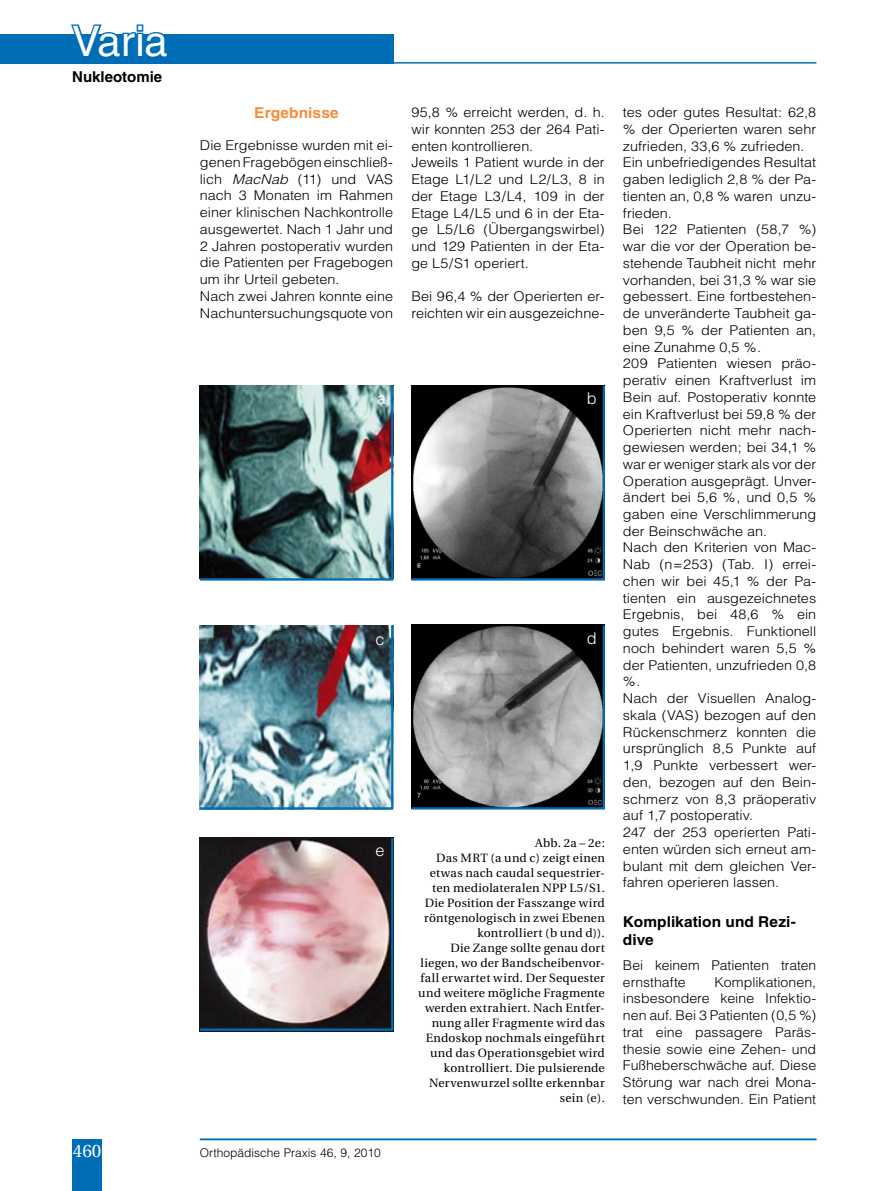
<style>
.page{position:relative;width:893px;height:1191px;background:#fff}
.page>*{position:absolute;margin:0;border:0;box-sizing:border-box;transform-origin:0 0}
.t1{font:42px "Helvetica";color:#fff}
.t2{font:18px "Utopia";color:#fff}
.t3{font:300 16.2px "Helvetica";color:#fff}
.t4{font:700 15px/18px "Helvetica";color:#000}
.t5{font:700 15px "Helvetica";letter-spacing:.01em;color:#f98c37}
.t6{font:300 13.5px/16.8px "Helvetica";color:#000;scale:1.07 1}
.t7{font:300 13.5px/16.8px "Helvetica";color:#000;text-align:justify;scale:1.05 1}
.t8{font:300 13.5px/16.8px "Helvetica";color:#000}
.t9{font:12px/15px "Utopia";letter-spacing:.015em;color:#000;text-align:right}
.t10{font:300 12px "Helvetica";color:#000}
.s1{font-style:italic}
</style>
<div class="page">
<hr style="left:72px;top:62px;width:744px;height:2px;background:#006eb6">
<div style="left:0;top:34px;width:393px;height:30px;background:#006eb6"></div>
<svg style="left:71px;top:24px;width:92px;height:10px"></svg>
<hr style="left:200px;top:1138px;width:616px;height:2px;background:#006eb6">
<div style="left:72px;top:1138px;width:30px;height:53px;background:#006eb6"></div>
<img style="left:199px;top:837px;width:195px;height:195px">
<svg style="left:411px;top:385px;width:194px;height:196px;background:#626566"></svg>
<img style="left:199px;top:385px;width:195px;height:196px">
<svg style="left:411px;top:624px;width:194px;height:186px;background:#7a7d7e"></svg>
<img style="left:199px;top:625px;width:195px;height:185px">
<h1 class="t1" style="left:72px;top:17px;width:97px">Varia</h1>
<p class="t4" style="left:72px;top:67px;width:92px">Nukleotomie</p>
<p class="t5" style="left:254px;top:103px;width:86px">Ergebnisse</p>
<p class="t6" style="left:200px;top:137px;width:182px">Die Ergebnisse wurden mit ei&shy;genen Fragebögen einschließ&shy;lich <span class="s1">MacNab</span> (11) und VAS nach 3 Monaten im Rahmen einer klinischen Nachkontrolle ausgewertet. Nach 1 Jahr und<br>2 Jahren postoperativ wurden die Patienten per Fragebogen um ihr Urteil gebeten.<br>Nach zwei Jahren konnte eine<br>Nachuntersuchungsquote von</p>
<p class="t6" style="left:411px;top:104px;width:182px">95,8 % erreicht werden, d. h. wir konnten 253 der 264 Pati&shy;enten kontrollieren.<br>Jeweils 1 Patient wurde in der<br>Etage L1/L2 und L2/L3, 8 in der Etage L3/L4, 109 in der<br>Etage L4/L5 und 6 in der Eta&shy;ge L5/L6 (Übergangswirbel) und 129 Patienten in der Eta&shy;ge L5/S1 operiert.</p>
<p class="t6" style="left:411px;top:288px;width:182px">Bei 96,4 % der Operierten er&shy;reichten wir ein ausgezeichne-</p>
<p class="t3" style="left:377px;top:388px;width:11px">a</p>
<p class="t3" style="left:587px;top:386px;width:11px">bb</p>
<p class="t3" style="left:375px;top:629px;width:11px">c</p>
<p class="t3" style="left:587px;top:627px;width:11px">d</p>
<p class="t3" style="left:375px;top:840px;width:11px">e</p>
<p class="t9" style="left:418px;top:835px;width:188px">Abb. 2a – 2e:<br>Das MRT (a und c) zeigt einen etwas nach caudal sequestrier&shy;ten mediolateralen NPP L5/S1.<br>Die Position der Fasszange wird röntgenologisch in zwei Ebenen kontrolliert (b und d)).<br>Die Zange sollte genau dort liegen, wo der Bandscheibenvor&shy;fall erwartet wird. Der Sequester und weitere mögliche Fragmente werden extrahiert. Nach Entfer&shy;nung aller Fragmente wird das<br>Endoskop nochmals eingeführt und das Operationsgebiet wird kontrolliert. Die pulsierende<br>Nervenwurzel sollte erkennbar sein (e).</p>
<h2 class="t2" style="left:73px;top:1141px;width:30px">460</h2>
<p class="t10" style="left:200px;top:1145px;width:182px">Orthopädische Praxis 46, 9, 2010</p>
<p class="t6" style="left:623px;top:104px;width:182px">tes oder gutes Resultat: 62,8 % der Operierten waren sehr zufrieden, 33,6 % zufrieden.<br>Ein unbefriedigendes Resultat gaben lediglich 2,8 % der Pa&shy;tienten an, 0,8 % waren unzu&shy;frieden.<br>Bei 122 Patienten (58,7 %) war die vor der Operation be&shy;stehende Taubheit nicht mehr vorhanden, bei 31,3 % war sie gebessert. Eine fortbestehen&shy;de unveränderte Taubheit ga&shy;ben 9,5 % der Patienten an, eine Zunahme 0,5 %.<br>209 Patienten wiesen präo&shy;perativ einen Kraftverlust im<br>Bein auf. Postoperativ konnte ein Kraftverlust bei 59,8 % der<br>Operierten nicht mehr nach&shy;gewiesen werden; bei 34,1 % war er weniger stark als vor der<br>Operation ausgeprägt. Unver&shy;ändert bei 5,6 %, und 0,5 % gaben eine Verschlimmerung der Beinschwäche an.<br>Nach den Kriterien von Mac-<br>Nab (n=253) (Tab. I) errei&shy;chen wir bei 45,1 % der Pa&shy;tienten ein ausgezeichnetes<br>Ergebnis, bei 48,6 % ein gutes Ergebnis. Funktionell noch behindert waren 5,5 % der Patienten, unzufrieden 0,8 %.<br>Nach der Visuellen Analog&shy;skala (VAS) bezogen auf den<br>Rückenschmerz konnten die ursprünglich 8,5 Punkte auf<br>1,9 Punkte verbessert wer&shy;den, bezogen auf den Bein&shy;schmerz von 8,3 prä-operativ auf 1,7 postoperativ.<br>247 der 253 operierten Pati&shy;enten würden sich erneut am&shy;bulant mit dem gleichen Ver&shy;fahren operieren lassen.</p>
<p class="t4" style="left:623px;top:912px;width:175px">Komplikation und Rezi&shy;dive</p>
<p class="t8" style="left:623px;top:956px;width:195px">Bei keinem Patienten traten ernsthafte</p>
<p class="t7" style="left:623px;top:973px;width:186px;text-indent:92px">Komplikationen, insbeson-dere keine Infektio&shy;nen auf. Bei 3 Patienten (0,5 %) trat eine passagere Paräs&shy;thesie sowie eine Zehen- und Fußheberschwäche auf. Diese Störung war nach drei Mona&shy;ten verschwunden. Ein Patient</p>
</div>
